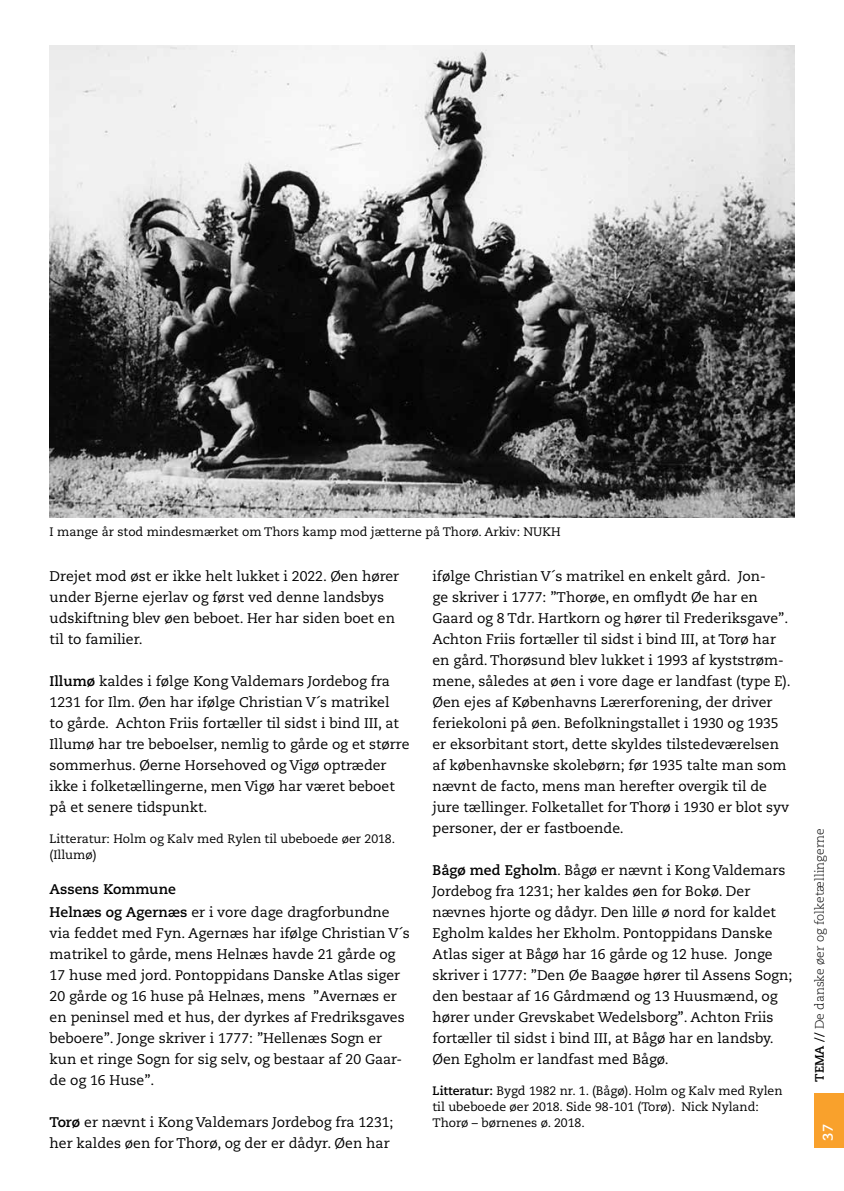
<style>
.page{position:relative;width:844px;height:1191px;background:#fff}
.page>*{position:absolute;margin:0;border:0;box-sizing:border-box;transform-origin:0 0}
.t1{font:14px/21px "Caecilia LT Std";color:#000}
.t2{font:700 14px/22.8px "Caecilia LT Std";color:#000}
.t3{font:700 14px "Caecilia LT Std";color:#fff}
.t4{font:12.25px/15.8px "Caecilia LT Std";color:#000}
.t5{font:300 12.25px "Caecilia LT Std";color:#000}
.s1{font-weight:700}
.s2{font-weight:400}
</style>
<div class="page">
<div style="left:814px;top:1093px;width:29px;height:55px;background:#f9a12c"></div>
<img style="left:50px;top:45px;width:744px;height:473px">
<p class="t4" style="left:50px;top:524px;width:512px">I mange år stod mindesmærket om Thors kamp mod jætterne på Thorø. Arkiv: NUKH</p>
<p class="t1" style="left:432px;top:565px;width:360px">ifølge Christian V´s matrikel en enkelt gård. Jon-<br>ge skriver i 1777: ”Thorøe, en omflydt Øe har en Gaard og 8 Tdr. Hartkorn og hører til Frederiksgave”.<br>Achton Friis fortæller til sidst i bind III, at Torø har en gård. Thorøsund blev lukket i 1993 af kyststrøm&shy;mene, således at øen i vore dage er landfast (type E).<br>Øen ejes af Københavns Lærerforening, der driver feriekoloni på øen. Befolkningstallet i 1930 og 1935 er eksorbitant stort, dette skyldes tilstedeværelsen af københavnske skolebørn; før 1935 talte man som nævnt de facto, mens man herefter overgik til de jure tællinger. Folketallet for Thorø i 1930 er blot syv personer, der er fastboende.</p>
<p class="t1" style="left:432px;top:859px;width:361px"><span class="s1">Bågø med Egholm</span>. Bågø er nævnt i Kong Valdemars Jordebog fra 1231; her kaldes øen for Bokø. Der nævnes hjorte og dådyr. Den lille ø nord for kaldet Egholm kaldes her Ekholm. Pontoppidans Danske Atlas siger at Bågø har 16 gårde og 12 huse. Jonge skriver i 1777: ”Den Øe Baagøe hører til Assens Sogn; den bestaar af 16 Gårdmænd og 13 Huusmænd, og hører under Grevskabet Wedelsborg”. Achton Friis fortæller til sidst i bind III, at Bågø har en landsby.<br>Øen Egholm er landfast med Bågø.</p>
<p class="t4" style="left:432px;top:1083px;width:351px"><span class="s1">Litteratur:</span> Bygd 1982 nr. 1. (Bågø). Holm og Kalv med Rylen til ubeboede øer 2018. Side 98-101 (Torø). Nick Nyland:<br>Thorø – børnenes ø. 2018.</p>
<p class="t1" style="left:50px;top:565px;width:351px">Drejet mod øst er ikke helt lukket i 2022. Øen hører under Bjerne ejerlav og først ved denne landsbys udskiftning blev øen beboet. Her har siden boet en til to familier.</p>
<p class="t1" style="left:50px;top:670px;width:361px"><span class="s1">Illumø</span> kaldes i følge Kong Valdemars Jordebog fra 1231 for Ilm. Øen har ifølge Christian V´s matrikel<br>to gårde. Achton Friis fortæller til sidst i bind III, at Illumø har tre beboelser, nemlig to gårde og et større sommerhus. Øerne Horsehoved og Vigø optræder ikke i folketællingerne, men Vigø har været beboet på et senere tidspunkt.</p>
<p class="t4" style="left:50px;top:831px;width:347px">Litteratur: Holm og Kalv med Rylen til ubeboede øer 2018. (Illumø)</p>
<p class="t2" style="left:50px;top:878px;width:341px">Assens Kommune<br>Helnæs og Agernæs <span class="s2">er i vore dage dragforbundne</span></p>
<p class="t1" style="left:50px;top:922px;width:361px">via feddet med Fyn. Agernæs har ifølge Christian V´s matrikel to gårde, mens Helnæs havde 21 gårde og 17 huse med jord. Pontoppidans Danske Atlas siger 20 gårde og 16 huse på Helnæs, mens ”Avernæs er en peninsel med et hus, der dyrkes af Fredriksgaves beboere”. Jonge skriver i 1777: ”Hellenæs Sogn er kun et ringe Sogn for sig selv, og bestaar af 20 Gaar&shy;de og 16 Huse”.</p>
<p class="t1" style="left:50px;top:1111px;width:345px"><span class="s1">Torø</span> er nævnt i Kong Valdemars Jordebog fra 1231; her kaldes øen for Thorø, og der er dådyr. Øen har</p>
<p class="t5" style="left:812px;top:1081px;width:255px;rotate:-90deg"><span class="s1">TEMA //</span> De danske øer og folketællingerne</p>
<p class="t3" style="left:819px;top:1140px;width:18px;rotate:-90deg">37</p>
</div>
